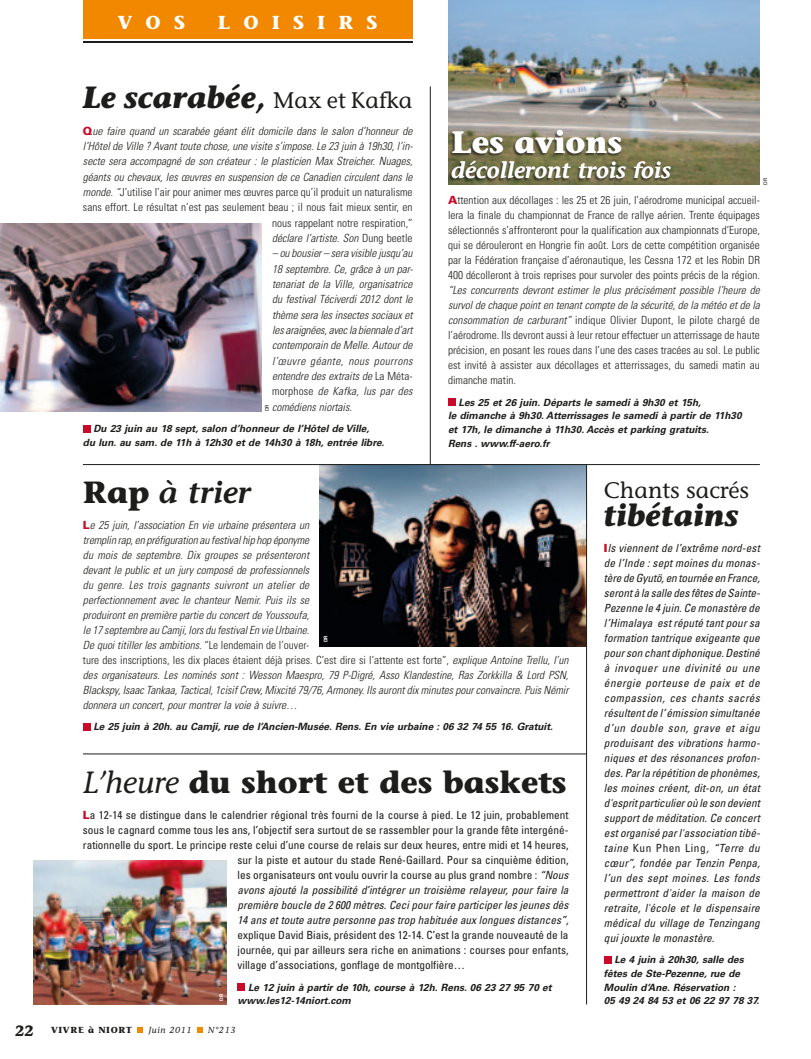
<style>
.page{position:relative;width:811px;height:1059px;background:#fff}
.page>*{position:absolute;margin:0;border:0;box-sizing:border-box;transform-origin:0 0}
.t1{font:italic 700 30.62px "Stone Informal";color:#1d1d1b}
.t2{font:700 30.62px "Stone Informal";color:#1d1d1b}
.t3{font:700 30.62px "Stone Informal";color:#fff}
.t4{font:italic 600 30.62px "Stone Informal";color:#1d1d1b}
.t5{font:italic 600 22.5px "Stone Informal";color:#fff}
.t6{font:22.5px "Stone Informal";color:#1d1d1b}
.t7{font:700 18.75px "Stone Informal";letter-spacing:.7em;color:#fff}
.t8{font:italic 300 condensed 11.25px/15.4px "Univers";color:#1d1d1b;text-align:right}
.t9{font:300 condensed 11.25px/15px "Univers";color:#1d1d1b;text-align:justify}
.t10{font:italic condensed 11.25px/15px "Univers";letter-spacing:.01em;color:#1d1d1b;text-align:justify}
.t11{font:condensed 11.25px/15px "Univers";color:#1d1d1b;text-align:right}
.t12{font:italic 700 10px/13.8px "Univers";color:#1d1d1b}
.t13{font:700 8.75px "Stone Informal";letter-spacing:.075em;color:#1d1d1b}
.t14{font:italic 8.75px "Stone Informal";letter-spacing:.075em;color:#1d1d1b}
.t15{font:5px "Univers";color:#1d1d1b}
.t16{font:700 5px "Univers";color:#fff}
.s1{font-weight:400;font-style:normal;font-size:22.5px}
.s2{font-weight:900;font-style:normal;font-stretch:normal;color:#ca0a28}
.s3{font-style:normal}
.s4{font-weight:900;font-stretch:normal;color:#ca0a28}
.s5{font-style:italic}
.s6{font-weight:700;font-style:normal}
.s7{font-weight:400;font-style:italic}
.s8{font-size:15px}
</style>
<div class="page">
<img style="left:448px;top:0;width:312px;height:184px">
<div style="left:83px;top:0;width:329px;height:39px;background:#f18800"></div>
<hr style="left:83px;top:41px;width:329px;height:2px;background:#1d1d1b">
<svg style="left:138px;top:1027px;width:5px;height:5px"></svg>
<svg style="left:197px;top:1027px;width:5px;height:5px"></svg>
<div style="left:604px;top:956px;width:7px;height:7px;background:#ca0a28"></div>
<div style="left:83px;top:425px;width:7px;height:7px;background:#ca0a28"></div>
<div style="left:238px;top:983px;width:7px;height:7px;background:#ca0a28"></div>
<div style="left:448px;top:398px;width:7px;height:8px;background:#ca0a28"></div>
<div style="left:448px;top:130px;width:222px;height:51px;background:#1d1d1b;opacity:.7"></div>
<div style="left:83px;top:723px;width:7px;height:7px;background:#ca0a28"></div>
<hr style="left:83px;top:753px;width:503px;height:1px;background:#1d1d1b">
<hr style="left:430px;top:86px;width:1px;height:378px;background:#1d1d1b">
<img style="left:33px;top:861px;width:194px;height:143px">
<img style="left:320px;top:465px;width:266px;height:181px">
<img style="left:0;top:224px;width:261px;height:187px">
<hr style="left:83px;top:464px;width:677px;height:1px;background:#1d1d1b">
<hr style="left:586px;top:464px;width:1px;height:540px;background:#1d1d1b">
<h3 class="t7" style="left:118px;top:11px;width:67px">vos</h3>
<h3 class="t7" style="left:218px;top:11px;width:159px">l ois irs</h3>
<h1 class="t1" style="left:83px;top:79px;width:331px">Le scarabée, <span class="s1">Max et Kafka</span></h1>
<p class="t8" style="left:83px;top:123px;width:331px"><span class="s2">Q</span>ue faire quand un scarabée géant élit domicile dans le salon d’honneur de l’Hôtel de Ville ? Avant toute chose, une visite s’impose. Le 23 juin à 19h30, l’in&shy;secte sera accompagné de son créateur : le plasticien Max Streicher. Nuages, géants ou chevaux, les œuvres en suspension de ce Canadien circulent dans le monde. “<span class="s3">J’utilise l’air pour animer mes œuvres parce qu’il produit un naturalisme sans effort. Le résultat n’est pas seulement beau ; il nous fait mieux sentir, en nous rappelant notre respiration,”<br></span>déclare l’artiste. Son <span class="s3">Dung beetle</span></p>
<p class="t8" style="left:272px;top:246px;width:142px;text-align:justify">– ou bousier – sera visible jusqu’au 18 septembre. Ce, grâce à un par&shy;tenariat de la Ville, organisatrice du festival Téciverdi 2012 dont le thème sera les insectes sociaux et les araignées, avec la biennale d’art contemporain de Melle. Autour de l’œuvre géante, nous pourrons entendre des extraits de <span class="s3">La Méta&shy;morphose</span> de Kafka, lus par des comédiens niortais.</p>
<p class="t12" style="left:83px;top:422px;width:303px;text-align:center">Du 23 juin au 18 sept, salon d’honneur de l’Hôtel de Ville,<br>du lun. au sam. de 11h à 12h30 et de 14h30 à 18h, entrée libre.</p>
<p class="t15" style="left:264px;top:411px;width:8px;rotate:-90deg">DR</p>
<h1 class="t3" style="left:451px;top:123px;width:172px">Les avions</h1>
<h2 class="t5" style="left:451px;top:157px;width:221px">décolleront trois fois</h2>
<p class="t15" style="left:762px;top:185px;width:8px;rotate:-90deg">DR</p>
<p class="t9" style="left:448px;top:193px;width:313px"><span class="s4">A</span>ttention aux décollages : les 25 et 26 juin, l’aérodrome municipal accueil&shy;lera la finale du championnat de France de rallye aérien. Trente équipages sélectionnés s’affronteront pour la qualification aux championnats d’Europe, qui se dérouleront en Hongrie fin août. Lors de cette compétition organisée par la Fédération française d’aéronautique, les Cessna 172 et les Robin DR 400 décolleront à trois reprises pour survoler des points précis de la région.</p>
<p class="t9" style="left:448px;top:283px;width:313px"><span class="s5">“Les concurrents devront estimer le plus précisément possible l’heure de survol de chaque point en tenant compte de la sécurité, de la météo et de la consommation de carburant”</span> indique Olivier Dupont, le pilote chargé de l’aérodrome. Ils devront aussi à leur retour effectuer un atterrissage de haute précision, en posant les roues dans l’une des cases tracées au sol. Le public est invité à assister aux décollages et atterrissages, du samedi matin au dimanche matin.</p>
<p class="t12" style="left:448px;top:395px;width:295px;text-indent:10px">Les 25 et 26 juin. Départs le samedi à 9h30 et 15h,<br>le dimanche à 9h30. Atterrissages le samedi à partir de 11h30 et 17h, le dimanche à 11h30. Accès et parking gratuits.<br>Rens . www.ff-aero.fr</p>
<h1 class="t4" style="left:83px;top:474px;width:170px"><span class="s6">Rap</span> à trier</h1>
<p class="t8" style="left:83px;top:518px;width:487px;line-height:15px;text-align:left"><span class="s2">L</span>e 25 juin, l’association En vie urbaine présentera un<br>tremplin rap, en préfiguration au festival hip hop éponyme<br>du mois de septembre. Dix groupes se présenteront<br>devant le public et un jury composé de professionnels<br>du genre. Les trois gagnants suivront un atelier de<br>perfectionnement avec le chanteur Nemir. Puis ils se<br>produiront en première partie du concert de Youssoufa,<br>le 17 septembre au Camji, lors du festival En vie Urbaine.<br>De quoi titiller les ambitions. <span class="s3">“Le lendemain de l’ouver-<br>ture des inscriptions, les dix places étaient déjà prises. C’est dire si l’attente est forte”,</span> explique Antoine Trellu, l’un des organisateurs. Les nominés sont : Wesson Maespro, 79 P-Digré, Asso Klandestine, Ras Zorkkilla &amp; Lord PSN, Blackspy, Isaac Tankaa, Tactical, 1cisif Crew, Mixcité 79/76, Armoney. Ils auront dix minutes pour convaincre. Puis Némir donnera un concert, pour montrer la voie à suivre…</p>
<p class="t12" style="left:93px;top:720px;width:461px">Le 25 juin à 20h. au Camji, rue de l’Ancien-Musée. Rens. En vie urbaine : 06 32 74 55 16. Gratuit.</p>
<p class="t16" style="left:323px;top:642px;width:8px;rotate:-90deg">DR</p>
<h1 class="t2" style="left:83px;top:763px;width:485px"><span class="s7">L’heure</span> du short et des baskets</h1>
<p class="t11" style="left:83px;top:808px;width:487px"><span class="s4">L</span>a 12-14 se distingue dans le calendrier régional très fourni de la course à pied. Le 12 juin, probablement sous le cagnard comme tous les ans, l’objectif sera surtout de se rassembler pour la grande fête intergéné&shy;rationnelle du sport. Le principe reste celui d’une course de relais sur deux heures, entre midi et 14 heures, sur la piste et autour du stade René-Gaillard. Pour sa cinquième édition,<br>les organisateurs ont voulu ouvrir la course au plus grand nombre : <span class="s5">“Nous<br>avons ajouté la possibilité d’intégrer un troisième relayeur, pour faire la<br>première boucle de 2 600 mètres. Ceci pour faire participer les jeunes dès<br>14 ans et toute autre personne pas trop habituée aux longues distances”,</span></p>
<p class="t11" style="left:238px;top:928px;width:332px;text-align:justify">explique David Biais, président des 12-14. C’est la grande nouveauté de la journée, qui par ailleurs sera riche en animations : courses pour enfants, village d’associations, gonflage de montgolfière…</p>
<p class="t12" style="left:238px;top:980px;width:316px;text-indent:10px">Le 12 juin à partir de 10h, course à 12h. Rens. 06 23 27 95 70 et www.les12-14niort.com</p>
<p class="t16" style="left:219px;top:1001px;width:8px;rotate:-90deg">DR</p>
<p class="t13" style="left:15px;top:1024px;width:119px"><span class="s8">22</span> Vivre à Niort</p>
<p class="t14" style="left:148px;top:1024px;width:45px">Juin 2011</p>
<p class="t14" style="left:208px;top:1024px;width:29px">N°213</p>
<h2 class="t6" style="left:604px;top:477px;width:146px">Chants sacrés</h2>
<h1 class="t1" style="left:604px;top:496px;width:136px">tibétains</h1>
<p class="t10" style="left:604px;top:540px;width:157px"><span class="s2">I</span>ls viennent de l’extrême nord-est de l’Inde : sept moines du monas&shy;tère de Gyutö, en tournée en France, seront à la salle des fêtes de Sainte-Pezenne le 4 juin. Ce monastère de l’Himalaya est réputé tant pour sa formation tantrique exigeante que pour son chant diphonique. Destiné à invoquer une divinité ou une énergie porteuse de paix et de compassion, ces chants sacrés résultent de l’émission simultanée d’un double son, grave et aigu produisant des vibrations harmo&shy;niques et des résonances profon&shy;des. Par la répétition de phonèmes, les moines créent, dit-on, un état d'esprit particulier où le son devient support de méditation. Ce concert est organisé par l'association tibé&shy;taine <span class="s3">Kun Phen Ling</span>, “Terre du cœur”, fondée par Tenzin Penpa, l’un des sept moines. Les fonds permettront d'aider la maison de retraite, l'école et le dispensaire médical du village de Tenzingang qui jouxte le monastère.</p>
<p class="t12" style="left:604px;top:953px;width:157px;text-indent:10px">Le 4 juin à 20h30, salle des fêtes de Ste-Pezenne, rue de<br>Moulin d’Ane. Réservation :<br>05 49 24 84 53 et 06 22 97 78 37.</p>
</div>
